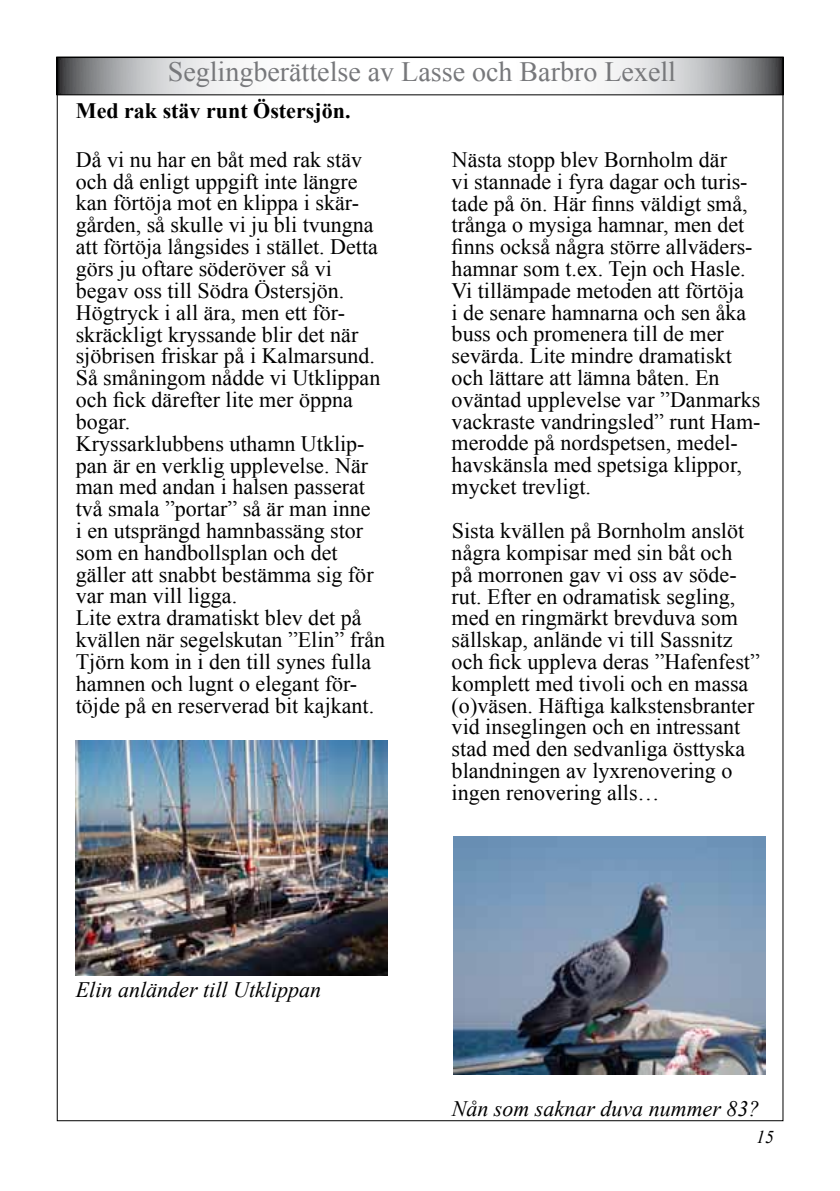
<style>
.page{position:relative;width:840px;height:1191px;background:#fff}
.page>*{position:absolute;margin:0;border:0;box-sizing:border-box;transform-origin:0 0}
.t1{font:28px "Times New Roman";color:#77787b}
.t2{font:22px/21.8px "Times New Roman";color:#000}
.t3{font:italic 22px "Times New Roman";color:#000}
.t4{font:700 22px "Times New Roman";color:#000}
.t5{font:italic 18px "Times New Roman";color:#000}
</style>
<div class="page">
<svg style="left:59px;top:59px;width:722px;height:34px"></svg>
<img style="left:76px;top:740px;width:311px;height:235px">
<img style="left:453px;top:836px;width:311px;height:238px">
<p class="t1" style="left:168px;top:53px;width:509px">Seglingberättelse av Lasse och Barbro Lexell</p>
<p class="t4" style="left:76px;top:96px;width:276px">Med rak stäv runt Östersjön.</p>
<p class="t2" style="left:76px;top:148px;width:311px">Då vi nu har en båt med rak stäv och då enligt uppgift inte längre kan förtöja mot en klippa i skär&shy;gården, så skulle vi ju bli tvungna att förtöja långsides i stället. Detta görs ju oftare söderöver så vi begav oss till Södra Östersjön.<br>Högtryck i all ära, men ett för&shy;skräckligt kryssande blir det när sjöbrisen friskar på i Kalmarsund.<br>Så småningom nådde vi Utklippan och fick därefter lite mer öppna bogar.<br>Kryssarklubbens uthamn Utklip&shy;pan är en verklig upplevelse. När man med andan i halsen passerat två smala ”portar” så är man inne<br>i en utsprängd hamnbassäng stor som en handbollsplan och det gäller att snabbt bestämma sig för var man vill ligga.<br>Lite extra dramatiskt blev det på kvällen när segelskutan ”Elin” från<br>Tjörn kom in i den till synes fulla hamnen och lugnt o elegant för&shy;töjde på en reserverad bit kajkant.</p>
<p class="t2" style="left:451px;top:148px;width:310px">Nästa stopp blev Bornholm där<br>vi stannade i fyra dagar och turis&shy;tade på ön. Här finns väldigt små, trånga o mysiga hamnar, men det finns också några större allväders&shy;hamnar som t.ex. Tejn och Hasle.<br>Vi tillämpade metoden att förtöja<br>i de senare hamnarna och sen åka buss och promenera till de mer sevärda. Lite mindre dramatiskt och lättare att lämna båten. En oväntad upplevelse var ”Danmarks vackraste vandringsled” runt Ham&shy;merodde på nordspetsen, medel&shy;havskänsla med spetsiga klippor, mycket trevligt.</p>
<p class="t2" style="left:451px;top:519px;width:309px">Sista kvällen på Bornholm anslöt några kompisar med sin båt och<br>på morronen gav vi oss av söde&shy;rut. Efter en odramatisk segling, med en ringmärkt brevduva som sällskap, anlände vi till Sassnitz och fick uppleva deras ”Hafenfest” komplett med tivoli och en massa (o)väsen. Häftiga kalkstensbranter vid inseglingen och en intressant stad med den sedvanliga östtyska blandningen av lyxrenovering o ingen renovering alls…</p>
<p class="t3" style="left:76px;top:974px;width:247px">Elin anländer till Utklippan</p>
<p class="t3" style="left:451px;top:1093px;width:309px">Nån som saknar duva nummer 83?</p>
<p class="t5" style="left:755px;top:1125px;width:19px">15</p>
</div>
